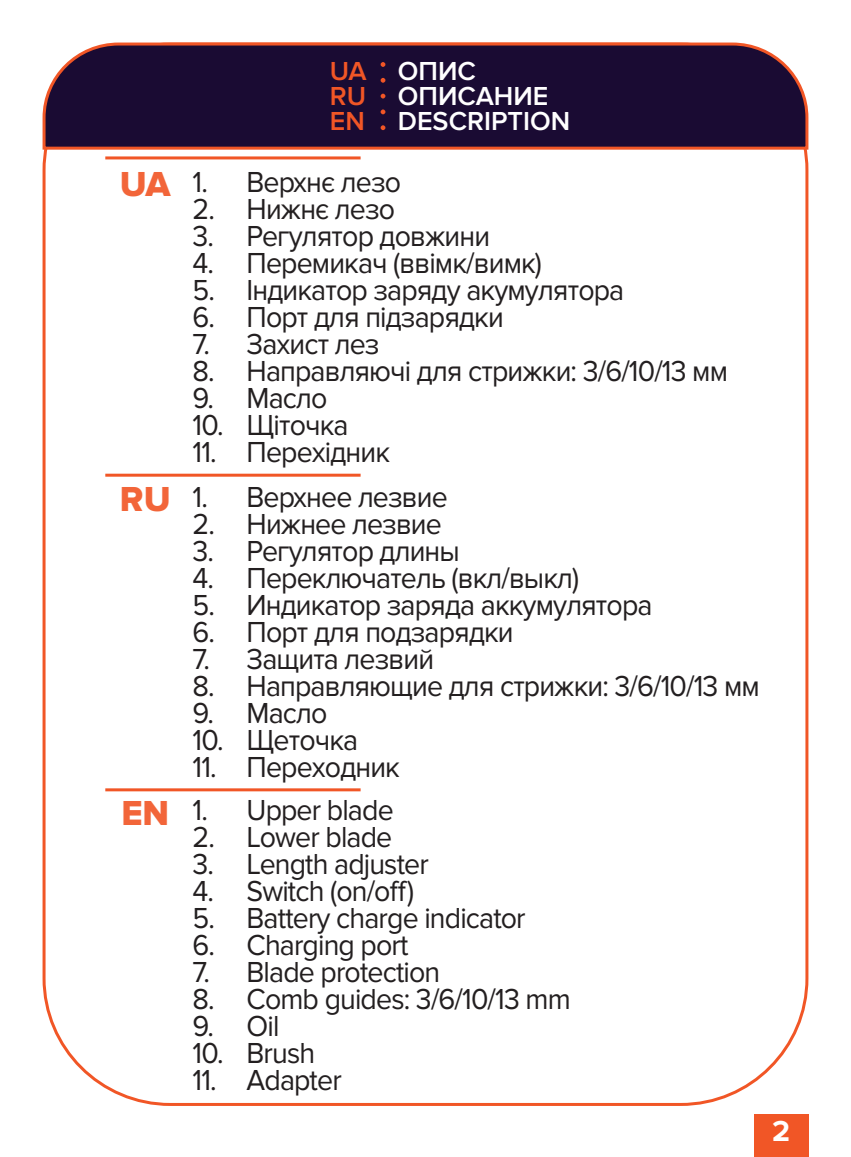
<style>
.page{position:relative;width:851px;height:1157px;background:#fff}
.page>*{position:absolute;margin:0;border:0;box-sizing:border-box;transform-origin:0 0}
.t1{font:36px "Proxima Nova Extrabld";color:#f26539}
.t2{font:30px "Proxima Nova";letter-spacing:-.03em;color:#231f20;scale:.95 1}
.t3{font:700 30px "Proxima Nova";color:#fff}
.Схема_Опис{font:600 27px "Proxima Nova";color:#fff}
.t4{font:600 27px "Proxima Nova";color:#f15626}
</style>
<div class="page">
<div style="left:753px;top:1114px;width:55px;height:43px;background:#f15626"></div>
<svg style="left:42px;top:42px;width:767px;height:109px;background:#321a3b"></svg>
<svg style="left:380px;top:125px;width:5px;height:5px"></svg>
<svg style="left:380px;top:109px;width:5px;height:5px"></svg>
<svg style="left:380px;top:94px;width:5px;height:4px"></svg>
<svg style="left:380px;top:78px;width:5px;height:5px"></svg>
<svg style="left:380px;top:62px;width:5px;height:5px"></svg>
<hr style="left:105px;top:474px;width:255px;height:3px;background:#f15626">
<hr style="left:105px;top:156px;width:255px;height:3px;background:#f15626">
<hr style="left:105px;top:788px;width:255px;height:3px;background:#f15626">
<p class="t4" style="left:330px;top:55px;width:38px">UA</p>
<p class="t4" style="left:330px;top:81px;width:38px">RU</p>
<p class="t4" style="left:330px;top:106px;width:37px">EN</p>
<p class="Схема_Опис" style="left:398px;top:55px;width:80px">ОПИС</p>
<p class="Схема_Опис" style="left:398px;top:81px;width:152px">ОПИСАНИЕ</p>
<p class="Схема_Опис" style="left:398px;top:106px;width:174px">DESCRIPTION</p>
<p class="t1" style="left:120px;top:164px;width:52px">UA</p>
<p class="t2" style="left:192px;top:165px;width:221px">1. Верхнє лезо</p>
<p class="t2" style="left:192px;top:192px;width:215px">2. Нижнє лезо</p>
<p class="t2" style="left:192px;top:219px;width:315px">3. Регулятор довжини</p>
<p class="t2" style="left:192px;top:246px;width:369px">4. Перемикач (ввімк/вимк)</p>
<p class="t2" style="left:192px;top:273px;width:456px">5. Індикатор заряду акумулятора</p>
<p class="t2" style="left:192px;top:300px;width:329px">6. Порт для підзарядки</p>
<p class="t2" style="left:192px;top:327px;width:198px">7. Захист лез</p>
<p class="t2" style="left:192px;top:354px;width:565px">8. Направляючі для стрижки: 3/6/10/13 мм</p>
<p class="t2" style="left:192px;top:381px;width:143px">9. Масло</p>
<p class="t2" style="left:192px;top:408px;width:166px">10. Щіточка</p>
<p class="t2" style="left:192px;top:435px;width:209px">11. Перехідник</p>
<p class="t1" style="left:120px;top:478px;width:52px">RU</p>
<p class="t2" style="left:192px;top:479px;width:270px">1. Верхнее лезвие</p>
<p class="t2" style="left:192px;top:506px;width:264px">2. Нижнее лезвие</p>
<p class="t2" style="left:192px;top:533px;width:283px">3. Регулятор длины</p>
<p class="t2" style="left:192px;top:560px;width:408px">4. Переключатель (вкл/выкл)</p>
<p class="t2" style="left:192px;top:587px;width:485px">5. Индикатор заряда аккумулятора</p>
<p class="t2" style="left:192px;top:614px;width:339px">6. Порт для подзарядки</p>
<p class="t2" style="left:192px;top:641px;width:256px">7. Защита лезвий</p>
<p class="t2" style="left:192px;top:668px;width:598px">8. Направляющие для стрижки: 3/6/10/13 мм</p>
<p class="t2" style="left:192px;top:695px;width:143px">9. Масло</p>
<p class="t2" style="left:192px;top:722px;width:176px">10. Щеточка</p>
<p class="t2" style="left:192px;top:749px;width:220px">11. Переходник</p>
<p class="t1" style="left:121px;top:791px;width:49px">EN</p>
<p class="t2" style="left:192px;top:793px;width:213px">1. Upper blade</p>
<p class="t2" style="left:192px;top:820px;width:212px">2. Lower blade</p>
<p class="t2" style="left:192px;top:847px;width:250px">3. Length adjuster</p>
<p class="t2" style="left:192px;top:874px;width:235px">4. Switch (on/off)</p>
<p class="t2" style="left:192px;top:901px;width:352px">5. Battery charge indicator</p>
<p class="t2" style="left:192px;top:928px;width:229px">6. Charging port</p>
<p class="t2" style="left:192px;top:955px;width:262px">7. Blade protection</p>
<p class="t2" style="left:192px;top:982px;width:399px">8. Comb guides: 3/6/10/13 mm</p>
<p class="t2" style="left:192px;top:1009px;width:93px">9. Oil</p>
<p class="t2" style="left:192px;top:1036px;width:131px">10. Brush</p>
<p class="t2" style="left:192px;top:1063px;width:159px">11. Adapter</p>
<p class="t3" style="left:772px;top:1113px;width:19px">2</p>
</div>
